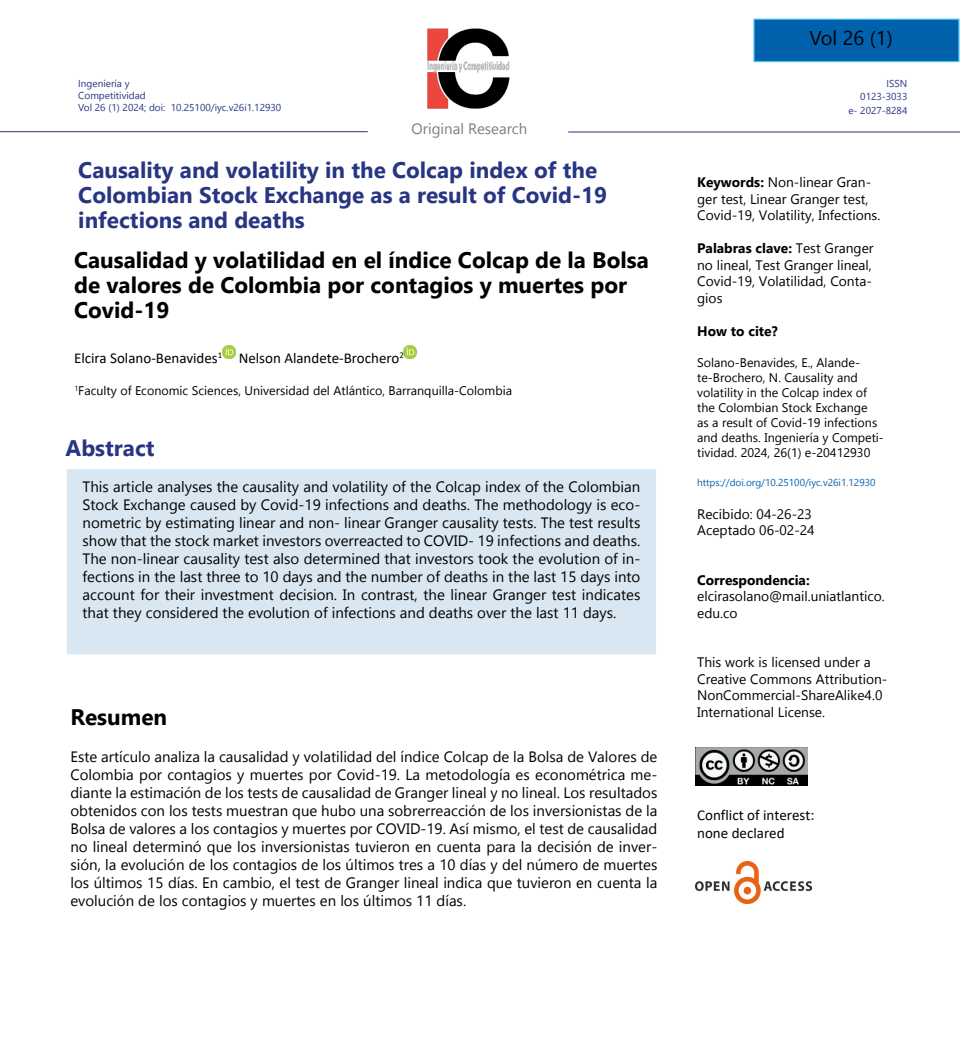
<style>
.page{position:relative;width:960px;height:1061px;background:#fff}
.page>*{position:absolute;margin:0;border:0;box-sizing:border-box;transform-origin:0 0}
.t1{font:700 22.5px/25px "Gadugi";color:#283583}
.t2{font:700 22.5px/25px "Gadugi";color:#000}
.t3{font:15px/18px "Gadugi";color:#000;text-align:justify}
.t4{font:15px/18px "Calibri";color:#000}
.t5{font:15px "Gadugi";color:#7e7e7d}
.t6{font:13.75px/16.5px "Gadugi";color:#000}
.t7{font:700 13.75px "Gadugi";color:#000}
.t8{font:12.5px/15px "Gadugi";color:#000}
.t9{font:10px "Gadugi";color:#0062ad}
.t10{font:10px "Gadugi";color:#283583}
.t11{font:10px/13.8px "Segoe UI Emoji";color:#283583;text-align:right}
.s1{font-weight:700}
</style>
<div class="page">
<hr style="left:0;top:131px;width:368px;height:1px;background:#283583">
<hr style="left:568px;top:132px;width:392px;height:1px;background:#283583">
<div style="left:754px;top:19px;width:205px;height:43px;background:#0062ad"></div>
<div style="left:753px;top:19px;width:206px;height:43px;border:1px solid #4cc2f1"></div>
<svg style="left:222px;top:345px;width:13px;height:13px"></svg>
<svg style="left:404px;top:345px;width:13px;height:13px"></svg>
<div style="left:66px;top:468px;width:591px;height:188px;background:#d9e7f2;border:1px solid #fff"></div>
<img style="left:695px;top:748px;width:113px;height:38px">
<img style="left:695px;top:861px;width:116px;height:42px">
<img style="left:427px;top:28px;width:83px;height:81px">
<p class="t11" style="left:84px;top:88px;width:43px">□ ▼▼❖</p>
<p class="t10" style="left:139px;top:101px;width:144px">✔ doi: 10.25100/iyc.v26i1.12930</p>
<p class="t11" style="left:876px;top:90px;width:32px">✓✓✓✓ ✔</p>
<p class="t5" style="left:412px;top:120px;width:117px">Original Research</p>
<h1 class="t1" style="left:78px;top:157px;width:530px">Causality and volatility in the Colcap index of the<br>Colombian Stock Exchange as a result of Covid-19 infections and deaths</h1>
<h1 class="t2" style="left:74px;top:247px;width:576px">Causalidad y volatilidad en el índice Colcap de la Bolsa de valores de Colombia por contagios y muertes por<br>Covid-19</h1>
<p class="t4" style="left:74px;top:349px;width:331px">Elcira Solano-Benavides<sup>1</sup> Nelson Alandete-Brochero<sup>2</sup></p>
<p class="t8" style="left:74px;top:383px;width:439px"><sup>1</sup>Faculty of Economic Sciences, Universidad del Atlántico, Barranquilla-Colombia</p>
<h1 class="t1" style="left:66px;top:435px;width:91px">Abstract</h1>
<p class="t3" style="left:83px;top:478px;width:559px">This article analyses the causality and volatility of the Colcap index of the Colombian Stock Exchange caused by Covid-19 infections and deaths. The methodology is eco&shy;nometric by estimating linear and non- linear Granger causality tests. The test results show that the stock market investors overreacted to COVID- 19 infections and deaths.<br>The non-linear causality test also determined that investors took the evolution of in&shy;fections in the last three to 10 days and the number of deaths in the last 15 days into account for their investment decision. In contrast, the linear Granger test indicates that they considered the evolution of infections and deaths over the last 11 days.</p>
<h1 class="t2" style="left:70px;top:704px;width:98px">Resumen</h1>
<p class="t3" style="left:70px;top:747px;width:588px">Este artículo analiza la causalidad y volatilidad del índice Colcap de la Bolsa de Valores de Colombia por contagios y muertes por Covid-19. La metodología es econométrica me&shy;diante la estimación de los tests de causalidad de Granger lineal y no lineal. Los resultados obtenidos con los tests muestran que hubo una sobrerreacción de los inversionistas de la Bolsa de valores a los contagios y muertes por COVID-19. Así mismo, el test de causalidad no lineal determinó que los inversionistas tuvieron en cuenta para la decisión de inver&shy;sión, la evolución de los contagios de los últimos tres a 10 días y del número de muertes los últimos 15 días. En cambio, el test de Granger lineal indica que tuvieron en cuenta la evolución de los contagios y muertes en los últimos 11 días.</p>
<p class="t6" style="left:697px;top:174px;width:185px"><span class="s1">Keywords:</span> Non-linear Gran&shy;ger test, Linear Granger test,<br>Covid-19, Volatility, Infections.</p>
<p class="t6" style="left:697px;top:240px;width:178px"><span class="s1">Palabras clave:</span> Test Granger no lineal, Test Granger lineal,<br>Covid-19, Volatilidad, Conta&shy;gios</p>
<p class="t7" style="left:697px;top:323px;width:82px">How to cite?</p>
<p class="t8" style="left:697px;top:355px;width:188px">Solano-Benavides, E., Alande&shy;te-Brochero, N. Causality and volatility in the Colcap index of the Colombian Stock Exchange<br>as a result of Covid-19 infections and deaths. Ingeniería y Competi&shy;tividad. 2024, 26(1) e-20412930</p>
<p class="t9" style="left:697px;top:476px;width:180px">https://doi.org/10.25100/iyc.v26i1.12930</p>
<p class="t6" style="left:697px;top:505px;width:119px">Recibido: 04-26-23<br>Aceptado 06-02-24</p>
<p class="t7" style="left:697px;top:572px;width:114px">Correspondencia:</p>
<p class="t6" style="left:697px;top:588px;width:189px">elcirasolano@mail.uniatlantico. edu.co</p>
<p class="t6" style="left:697px;top:654px;width:192px">This work is licensed under a<br>Creative Commons Attribution-<br>NonCommercial-ShareAlike4.0<br>International License.</p>
<p class="t4" style="left:697px;top:806px;width:119px">Conflict of interest: none declared</p>
</div>
